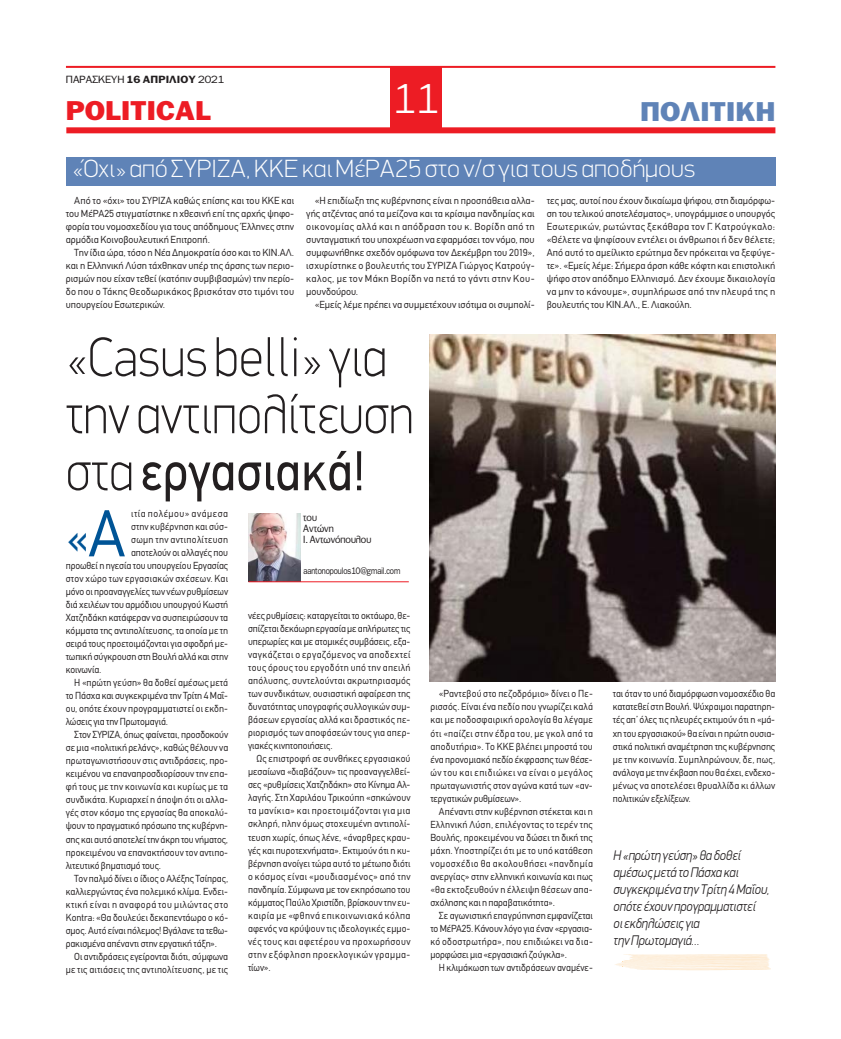
<style>
.page{position:relative;width:841px;height:1039px;background:#fff}
.page>*{position:absolute;margin:0;border:0;box-sizing:border-box;transform-origin:0 0}
.t1{font:100 56px/57px "PF Din Display";color:#231f20;scale:.92 1}
.t2{font:56px "PF Din Text";color:#231f20;scale:.92 1}
.t3{font:51.8px "CF Din";color:#005496;scale:.96 1}
.t4{font:300 40px "PF Franklin Gothic";color:#fff}
.t5{font:900 26px "PF Franklin Gothic";color:#ed1c24;scale:1.06 1}
.t6{font:900 26px "PF Franklin Gothic";color:#5f83b7;scale:1.06 1}
.t7{font:100 25px "PF Din Display";color:#fff;scale:1.06 1}
.t8{font:italic 300 14px/17px "PF Din Display";color:#231f20;scale:.9 1}
.t9{font:10px/13px "CF Din";color:#231f20;text-align:justify;scale:.96 1}
.t10{font:10px/13px "CF Din";color:#231f20;text-align:justify}
.t11{font:10px "CF Din";letter-spacing:.02em;color:#231f20;scale:.96 1}
.t12{font:10px "CF Din";letter-spacing:.03em;color:#231f20;scale:.96 1}
.t13{font:10px "CF Din";letter-spacing:.025em;color:#231f20;scale:.96 1}
.t14{font:10px "CF Din";letter-spacing:.045em;color:#231f20;scale:.96 1}
.t15{font:10px/11.2px "PF Franklin Gothic";color:#231f20}
.t16{font:10px "PF Franklin Gothic";color:#231f20;scale:1.1 1}
.t17{font:10px "CF Din";letter-spacing:.035em;color:#231f20;scale:.96 1}
.t18{font:10px "CF Din";letter-spacing:.055em;color:#231f20;scale:.96 1}
.t19{font:9px "PF Franklin Gothic";color:#231f20;scale:.85 1}
.s1{font-weight:700}
.s2{font-family:"PF Din Display";font-weight:100}
.s3{font-size:64.8px}
</style>
<div class="page">
<div style="left:66px;top:157px;width:708px;height:29px;background:#5f83b7"></div>
<img style="left:429px;top:334px;width:345px;height:348px">
<img style="left:248px;top:513px;width:52px;height:68px">
<hr style="left:248px;top:581px;width:160px;height:1px;background:#ed1c24">
<hr style="left:66px;top:66px;width:709px;height:2px;background:#ed1c24">
<div style="left:66px;top:127px;width:709px;height:6px;background:#ed1c24"></div>
<div style="left:390px;top:68px;width:51px;height:63px;background:#ed1c24"></div>
<svg style="left:615px;top:954px;width:155px;height:17px;background:#fdf1e1"></svg>
<p class="t16" style="left:66px;top:74px;width:146px">ΠΑΡΑΣΚΕΥΗ <span class="s1">16 ΑΠΡΙΛΙΟΥ</span> 2021</p>
<h3 class="t5" style="left:66px;top:101px;width:138px">POLITICAL</h3>
<h3 class="t4" style="left:393px;top:76px;width:48px">11</h3>
<h3 class="t6" style="left:639px;top:102px;width:129px">ΠΟΛΙΤΙΚΗ</h3>
<h3 class="t7" style="left:72px;top:154px;width:589px">«Όχι» από ΣΥΡΙΖΑ, ΚΚΕ και ΜέΡΑ25 στο ν/σ για τους αποδήμους</h3>
<p class="t10" style="left:66px;top:195px;width:230px;text-indent:9px">Από το «όχι» του ΣΥΡΙΖΑ καθώς επίσης και του ΚΚΕ και του ΜέΡΑ25 στιγματίστηκε η χθεσινή επί της αρχής ψηφο&shy;φορία του νομοσχεδίου για τους απόδημους Έλληνες στην αρμόδια Κοινοβουλευτική Επιτροπή.</p>
<p class="t10" style="left:66px;top:247px;width:230px;text-indent:9px">Την ίδια ώρα, τόσο η Νέα Δημοκρατία όσο και το ΚΙΝ.ΑΛ. και η Ελληνική Λύση τάχθηκαν υπέρ της άρσης των περιο&shy;ρισμών που είχαν τεθεί (κατόπιν συμβιβασμών) την περίο&shy;δο που ο Τάκης Θεοδωρικάκος βρισκόταν στο τιμόνι του υπουργείου Εσωτερικών.</p>
<p class="t10" style="left:306px;top:195px;width:230px;text-indent:9px">«Η επιδίωξη της κυβέρνησης είναι η προσπάθεια αλλα&shy;γής ατζέντας από τα μείζονα και τα κρίσιμα πανδημίας και οικονομίας αλλά και η απόδραση του κ. Βορίδη από τη συνταγματική του υποχρέωση να εφαρμόσει τον νόμο, που συμφωνήθηκε σχεδόν ομόφωνα τον Δεκέμβρη του 2019», ισχυρίστηκε ο βουλευτής του ΣΥΡΙΖΑ Γιώργος Κατρούγ&shy;καλος, με τον Μάκη Βορίδη να πετά το γάντι στην Κου&shy;μουνδούρου.</p>
<p class="t10" style="left:314px;top:299px;width:221px">«Εμείς λέμε πρέπει να συμμετέχουν ισότιμα οι συμπολί-</p>
<h1 class="t1" style="left:66px;top:328px;width:379px">«Casus belli» για την αντιπολίτευση</h1>
<h1 class="t2" style="left:66px;top:438px;width:327px"><span class="s2">στα</span> εργασιακά!</h1>
<p class="t10" style="left:546px;top:195px;width:230px">τες μας, αυτοί που έχουν δικαίωμα ψήφου, στη διαμόρφω&shy;ση του τελικού αποτελέσματος», υπογράμμισε ο υπουργός Εσωτερικών, ρωτώντας ξεκάθαρα τον Γ. Κατρούγκαλο: «Θέλετε να ψηφίσουν εντέλει οι άνθρωποι ή δεν θέλετε; Από αυτό το αμείλικτο ερώτημα δεν πρόκειται να ξεφύγε&shy;τε». «Εμείς λέμε: Σήμερα άρση κάθε κόφτη και επιστολική ψήφο στον απόδημο Ελληνισμό. Δεν έχουμε δικαιολογία να μην το κάνουμε», συμπλήρωσε από την πλευρά της η βουλευτής του ΚΙΝ.ΑΛ., Ε. Λιακούλη.</p>
<h2 class="t3" style="left:66px;top:518px;width:64px">«<span class="s3">Α</span></h2>
<p class="t18" style="left:131px;top:510px;width:103px">ιτία πολέμου» ανάμεσα</p>
<p class="t9" style="left:131px;top:521px;width:102px">στην κυβέρνηση και σύσ-</p>
<p class="t17" style="left:131px;top:536px;width:103px">σωμη την αντιπολίτευση</p>
<p class="t9" style="left:131px;top:547px;width:103px">αποτελούν οι αλλαγές που</p>
<p class="t9" style="left:66px;top:560px;width:171px">προωθεί η ηγεσία του υπουργείου Εργασίας</p>
<p class="t12" style="left:66px;top:575px;width:171px">στον χώρο των εργασιακών σχέσεων. Και</p>
<p class="t9" style="left:66px;top:586px;width:171px">μόνο οι προαναγγελίες των νέων ρυθμίσεων</p>
<p class="t9" style="left:66px;top:599px;width:171px">διά χειλέων του αρμόδιου υπουργού Κωστή</p>
<p class="t9" style="left:66px;top:612px;width:171px">Χατζηδάκη κατάφεραν να συσπειρώσουν τα</p>
<p class="t9" style="left:66px;top:625px;width:171px">κόμματα της αντιπολίτευσης, τα οποία με τη</p>
<p class="t9" style="left:66px;top:638px;width:170px">σειρά τους προετοιμάζονται για σφοδρή με-</p>
<p class="t9" style="left:66px;top:651px;width:171px">τωπική σύγκρουση στη Βουλή αλλά και στην</p>
<p class="t9" style="left:66px;top:664px;width:39px">κοινωνία.</p>
<p class="t9" style="left:74px;top:677px;width:162px">Η «πρώτη γεύση» θα δοθεί αμέσως μετά</p>
<p class="t9" style="left:66px;top:690px;width:170px">το Πάσχα και συγκεκριμένα την Τρίτη 4 Μαΐ-</p>
<p class="t9" style="left:66px;top:703px;width:170px">ου, οπότε έχουν προγραμματιστεί οι εκδη-</p>
<p class="t9" style="left:66px;top:716px;width:108px">λώσεις για την Πρωτομαγιά.</p>
<p class="t9" style="left:74px;top:729px;width:162px">Στον ΣΥΡΙΖΑ, όπως φαίνεται, προσδοκούν</p>
<p class="t9" style="left:66px;top:742px;width:171px">σε μια «πολιτική ρελάνς», καθώς θέλουν να</p>
<p class="t9" style="left:66px;top:755px;width:170px">πρωταγωνιστήσουν στις αντιδράσεις, προ-</p>
<p class="t9" style="left:66px;top:768px;width:170px">κειμένου να επαναπροσδιορίσουν την επα-</p>
<p class="t13" style="left:66px;top:783px;width:171px">φή τους με την κοινωνία και κυρίως με τα</p>
<p class="t9" style="left:66px;top:794px;width:170px">συνδικάτα. Κυριαρχεί η άποψη ότι οι αλλα-</p>
<p class="t9" style="left:66px;top:807px;width:170px">γές στον κόσμο της εργασίας θα αποκαλύ-</p>
<p class="t9" style="left:66px;top:820px;width:170px">ψουν το πραγματικό πρόσωπο της κυβέρνη-</p>
<p class="t9" style="left:66px;top:833px;width:171px">σης και αυτό αποτελεί την άκρη του νήματος,</p>
<p class="t9" style="left:66px;top:846px;width:170px">προκειμένου να επανακτήσουν τον αντιπο-</p>
<p class="t9" style="left:66px;top:859px;width:101px">λιτευτικό βηματισμό τους.</p>
<p class="t9" style="left:74px;top:872px;width:162px">Τον παλμό δίνει ο ίδιος ο Αλέξης Τσίπρας,</p>
<p class="t9" style="left:66px;top:885px;width:170px">καλλιεργώντας ένα πολεμικό κλίμα. Ενδει-</p>
<p class="t14" style="left:66px;top:900px;width:171px">κτική είναι η αναφορά του μιλώντας στο</p>
<p class="t9" style="left:66px;top:911px;width:170px">Kontra: «Θα δουλεύει δεκαπεντάωρο ο κό-</p>
<p class="t9" style="left:66px;top:924px;width:170px">σμος. Αυτό είναι πόλεμος! Βγάλανε τα τεθω-</p>
<p class="t9" style="left:66px;top:937px;width:159px">ρακισμένα απέναντι στην εργατική τάξη».</p>
<p class="t9" style="left:74px;top:950px;width:162px">Οι αντιδράσεις εγείρονται διότι, σύμφωνα</p>
<p class="t11" style="left:66px;top:965px;width:171px">με τις αιτιάσεις της αντιπολίτευσης, με τις</p>
<p class="t15" style="left:303px;top:512px;width:69px">του<br>Αντώνη<br>Ι. Αντωνόπουλου</p>
<p class="t19" style="left:303px;top:566px;width:115px">aantonopoulos10@gmail.com</p>
<p class="t9" style="left:248px;top:610px;width:171px">νέες ρυθμίσεις: καταργείται το οκτάωρο, θε&shy;σπίζεται δεκάωρη εργασία με απλήρωτες τις υπερωρίες και με ατομικές συμβάσεις, εξα&shy;ναγκάζεται ο εργαζόμενος να αποδεχτεί τους όρους του εργοδότη υπό την απειλή απόλυσης, συντελούνται ακρωτηριασμός των συνδικάτων, ουσιαστική αφαίρεση της δυνατότητας υπογραφής συλλογικών συμ&shy;βάσεων εργασίας αλλά και δραστικός πε&shy;ριορισμός των αποφάσεών τους για απερ&shy;γιακές κινητοποιήσεις.</p>
<p class="t9" style="left:248px;top:753px;width:171px;text-indent:9px">Ως επιστροφή σε συνθήκες εργασιακού μεσαίωνα «διαβάζουν» τις προαναγγελθεί&shy;σες «ρυθμίσεις Χατζηδάκη» στο Κίνημα Αλ&shy;λαγής. Στη Χαριλάου Τρικούπη «σηκώνουν τα μανίκια» και προετοιμάζονται για μια σκληρή, πλην όμως στοχευμένη αντιπολί&shy;τευση χωρίς, όπως λένε, «άναρθρες κραυ&shy;γές και πυροτεχνήματα». Εκτιμούν ότι η κυ&shy;βέρνηση ανοίγει τώρα αυτό το μέτωπο διότι ο κόσμος είναι «μουδιασμένος» από την πανδημία. Σύμφωνα με τον εκπρόσωπο του κόμματος Παύλο Χριστίδη, βρίσκουν την ευ&shy;καιρία με «φθηνά επικοινωνιακά κόλπα αφενός να κρύψουν τις ιδεολογικές εμμο&shy;νές τους και αφετέρου να προχωρήσουν στην εξόφληση προεκλογικών γραμμα&shy;τίων».</p>
<p class="t9" style="left:430px;top:688px;width:171px;text-indent:9px">«Ραντεβού στο πεζοδρόμιο» δίνει ο Πε&shy;ρισσός. Είναι ένα πεδίο που γνωρίζει καλά και με ποδοσφαιρική ορολογία θα λέγαμε ότι «παίζει στην έδρα του, με γκολ από τα αποδυτήρια». Το ΚΚΕ βλέπει μπροστά του ένα προνομιακό πεδίο έκφρασης των θέσε&shy;ών του και επιδιώκει να είναι ο μεγάλος πρωταγωνιστής στον αγώνα κατά των «αν&shy;τεργατικών ρυθμίσεων».</p>
<p class="t9" style="left:430px;top:805px;width:171px;text-indent:9px">Απέναντι στην κυβέρνηση στέκεται και η Ελληνική Λύση, επιλέγοντας το τερέν της Βουλής, προκειμένου να δώσει τη δική της μάχη. Υποστηρίζει ότι με το υπό κατάθεση νομοσχέδιο θα ακολουθήσει «πανδημία ανεργίας» στην ελληνική κοινωνία και πως «θα εκτοξευθούν η έλλειψη θέσεων απα&shy;σχόλησης και η παραβατικότητα».</p>
<p class="t9" style="left:430px;top:909px;width:171px;text-indent:9px">Σε αγωνιστική επαγρύπνηση εμφανίζεται το ΜέΡΑ25. Κάνουν λόγο για έναν «εργασια&shy;κό οδοστρωτήρα», που επιδιώκει να δια&shy;μορφώσει μια «εργασιακή ζούγκλα».</p>
<p class="t9" style="left:438px;top:961px;width:162px">Η κλιμάκωση των αντιδράσεων αναμένε-</p>
<p class="t9" style="left:612px;top:688px;width:171px">ται όταν το υπό διαμόρφωση νομοσχέδιο θα κατατεθεί στη Βουλή. Ψύχραιμοι παρατηρη&shy;τές απ’ όλες τις πλευρές εκτιμούν ότι η «μά&shy;χη του εργασιακού» θα είναι η πρώτη ουσια&shy;στικά πολιτική αναμέτρηση της κυβέρνησης με την κοινωνία. Συμπληρώνουν, δε, πως, ανάλογα με την έκβαση που θα έχει, ενδεχο&shy;μένως να αποτελέσει θρυαλλίδα κι άλλων πολιτικών εξελίξεων.</p>
<h3 class="t8" style="left:613px;top:846px;width:175px">Η «πρώτη γεύση» θα δοθεί αμέσως μετά το Πάσχα και συγκεκριμένα την Τρίτη 4 Μαΐου, οπότε έχουν προγραμματιστεί<br>οι εκδηλώσεις για<br>την Πρωτομαγιά...</h3>
</div>
